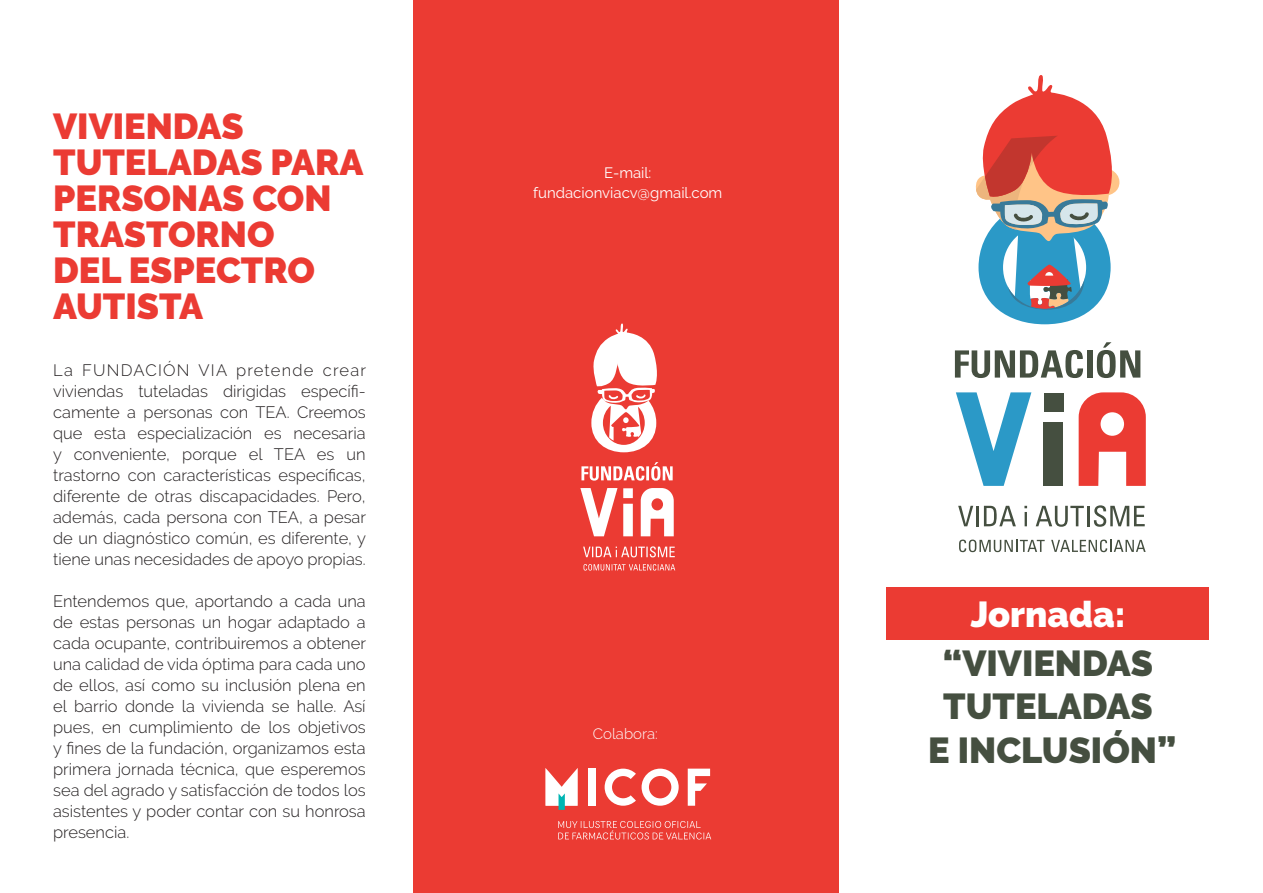
<style>
.page{position:relative;width:1263px;height:893px;background:#fff}
.page>*{position:absolute;margin:0;border:0;box-sizing:border-box;transform-origin:0 0}
.Viñetas{font:900 36px/36px "Raleway";color:#eb3b33}
.Subtítulo{font:900 36px "Raleway";color:#454f40}
.Subtítulo-2{font:900 36px "Raleway";color:#fff}
.Viñetas-2{font:300 16.5px/21px "Raleway";color:#231f20;text-align:justify}
.Texto_independiente{font:15px "Raleway";color:#fff}
.Texto_independiente-2{font:300 15px "Raleway";color:#fff}
</style>
<div class="page">
<div style="left:413px;top:0;width:425px;height:893px;background:#eb3b33"></div>
<svg style="left:558px;top:821px;width:153px;height:18px"></svg>
<svg style="left:591px;top:323px;width:66px;height:129px"></svg>
<svg style="left:580px;top:462px;width:95px;height:109px"></svg>
<svg style="left:545px;top:768px;width:33px;height:42px"></svg>
<svg style="left:688px;top:769px;width:22px;height:37px"></svg>
<svg style="left:642px;top:769px;width:37px;height:37px"></svg>
<svg style="left:605px;top:769px;width:31px;height:37px"></svg>
<div style="left:588px;top:769px;width:7px;height:37px;background:#fff"></div>
<div style="left:886px;top:588px;width:323px;height:52px;background:#eb3b33"></div>
<svg style="left:975px;top:75px;width:145px;height:249px"></svg>
<svg style="left:959px;top:540px;width:86px;height:12px"></svg>
<svg style="left:1051px;top:540px;width:95px;height:12px"></svg>
<svg style="left:958px;top:506px;width:15px;height:20px"></svg>
<hr style="left:976px;top:506px;width:3px;height:20px;background:#454f40">
<svg style="left:984px;top:506px;width:32px;height:20px"></svg>
<hr style="left:1024px;top:512px;width:3px;height:14px;background:#454f40">
<svg style="left:1036px;top:506px;width:48px;height:21px"></svg>
<hr style="left:1087px;top:506px;width:2px;height:20px;background:#454f40">
<svg style="left:1094px;top:505px;width:51px;height:22px"></svg>
<svg style="left:955px;top:350px;width:128px;height:28px"></svg>
<div style="left:1087px;top:350px;width:5px;height:28px;background:#454f40"></div>
<svg style="left:1097px;top:342px;width:43px;height:36px"></svg>
<div style="left:1044px;top:393px;width:20px;height:19px;background:#454f40"></div>
<svg style="left:956px;top:392px;width:75px;height:94px"></svg>
<div style="left:1043px;top:423px;width:19px;height:63px;background:#454f40"></div>
<svg style="left:1079px;top:392px;width:67px;height:94px"></svg>
<p class="Viñetas" style="left:53px;top:109px;width:312px">VIVIENDAS<br>TUTELADAS PARA<br>PERSONAS CON<br>TRASTORNO<br>DEL ESPECTRO<br>AUTISTA</p>
<p class="Viñetas-2" style="left:53px;top:360px;width:314px">La FUNDACIÓN VIA pretende crear viviendas tuteladas dirigidas específi&shy;camente a personas con TEA. Creemos que esta especialización es necesaria y conveniente, porque el TEA es un trastorno con características específicas, diferente de otras discapacidades. Pero, además, cada persona con TEA, a pesar de un diagnóstico común, es diferente, y tiene unas necesidades de apoyo propias.</p>
<p class="Viñetas-2" style="left:53px;top:591px;width:314px">Entendemos que, aportando a cada una de estas personas un hogar adaptado a cada ocupante, contribuiremos a obtener una calidad de vida óptima para cada uno de ellos, así como su inclusión plena en el barrio donde la vivienda se halle. Así pues, en cumplimiento de los objetivos y fines de la fundación, organizamos esta primera jornada técnica, que esperemos sea del agrado y satisfacción de todos los asistentes y poder contar con su honrosa presencia.</p>
<p class="Texto_independiente" style="left:604px;top:164px;width:49px">E-mail:</p>
<p class="Texto_independiente" style="left:533px;top:184px;width:191px">fundacionviacv@gmail.com</p>
<p class="Texto_independiente-2" style="left:593px;top:725px;width:66px">Colabora:</p>
<p class="Subtítulo-2" style="left:970px;top:593px;width:157px">Jornada:</p>
<p class="Subtítulo" style="left:943px;top:643px;width:211px">“VIVIENDAS</p>
<p class="Subtítulo" style="left:943px;top:686px;width:211px">TUTELADAS</p>
<p class="Subtítulo" style="left:928px;top:729px;width:249px">E INCLUSIÓN”</p>
</div>
